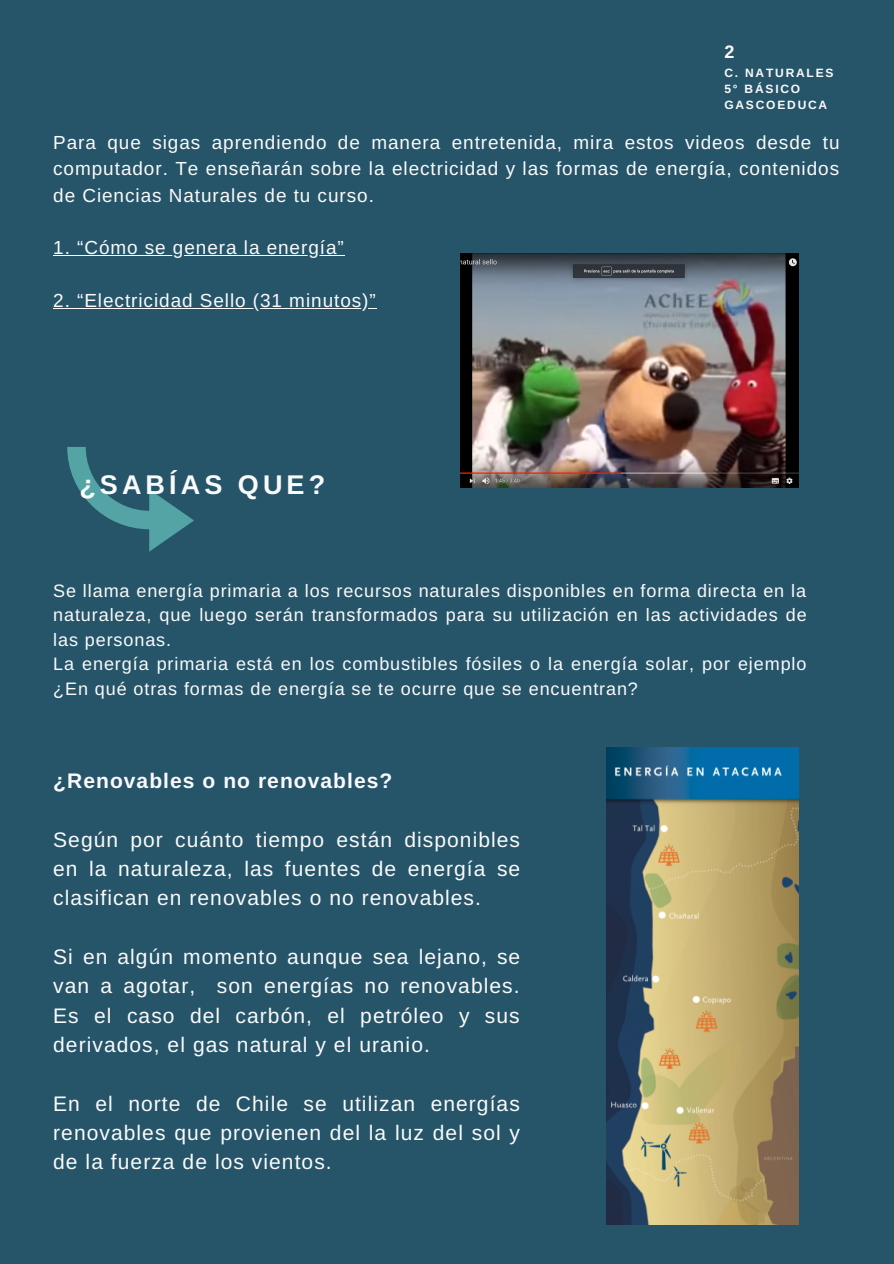
<style>
.page{position:relative;width:894px;height:1264px;background:#fff}
.page>*{position:absolute;margin:0;border:0;box-sizing:border-box;transform-origin:0 0}
.t1{font:700 27px "Arimo";letter-spacing:.15em;color:#fafafa}
.t2{font:21px/29.4px "Arimo";letter-spacing:.05em;color:#fafafa;text-align:justify}
.t3{font:700 21px "Arimo";letter-spacing:.05em;color:#fafafa}
.t4{font:18.9px/26.2px "Arimo";letter-spacing:.05em;color:#fafafa;text-align:justify}
.t5{font:18px/24.5px "Arimo";letter-spacing:.05em;color:#fafafa}
.t6{font:700 18px "Arimo";color:#fafafa}
.t7{font:700 12px/16px "Arimo";letter-spacing:.15em;color:#fafafa}
</style>
<div class="page">
<div style="left:0;top:0;width:893px;height:1263px;background:#265569"></div>
<img style="left:460px;top:253px;width:338px;height:234px">
<hr style="left:53px;top:255px;width:292px;height:1px;background:#fafafa">
<hr style="left:53px;top:308px;width:323px;height:1px;background:#fafafa">
<svg style="left:67px;top:447px;width:127px;height:104px"></svg>
<img style="left:606px;top:747px;width:192px;height:477px">
<p class="t6" style="left:724px;top:41px;width:12px">2</p>
<p class="t7" style="left:724px;top:65px;width:111px">C. NATURALES<br>5° BÁSICO<br>GASCOEDUCA</p>
<p class="t4" style="left:53px;top:129px;width:787px">Para que sigas aprendiendo de manera entretenida, mira estos videos desde tu computador. Te enseñarán sobre la electricidad y las formas de energía, contenidos de Ciencias Naturales de tu curso.</p>
<p class="t4" style="left:53px;top:235px;width:292px">1. “Cómo se genera la energía”</p>
<p class="t4" style="left:53px;top:287px;width:324px">2. “Electricidad Sello (31 minutos)”</p>
<p class="t1" style="left:79px;top:469px;width:247px">¿SABÍAS QUE?</p>
<p class="t5" style="left:53px;top:578px;width:755px">Se llama energía primaria a los recursos naturales disponibles en forma directa en la naturaleza, que luego serán transformados para su utilización en las actividades de las personas.<br>La energía primaria está en los combustibles fósiles o la energía solar, por ejemplo ¿En qué otras formas de energía se te ocurre que se encuentran?</p>
<p class="t3" style="left:53px;top:768px;width:340px">¿Renovables o no renovables?</p>
<p class="t2" style="left:53px;top:824px;width:468px">Según por cuánto tiempo están disponibles en la naturaleza, las fuentes de energía se clasifican en renovables o no renovables.</p>
<p class="t2" style="left:53px;top:941px;width:468px">Si en algún momento aunque sea lejano, se van a agotar, son energías no renovables.<br>Es el caso del carbón, el petróleo y sus derivados, el gas natural y el uranio.</p>
<p class="t2" style="left:53px;top:1088px;width:468px">En el norte de Chile se utilizan energías renovables que provienen del la luz del sol y de la fuerza de los vientos.</p>
</div>
